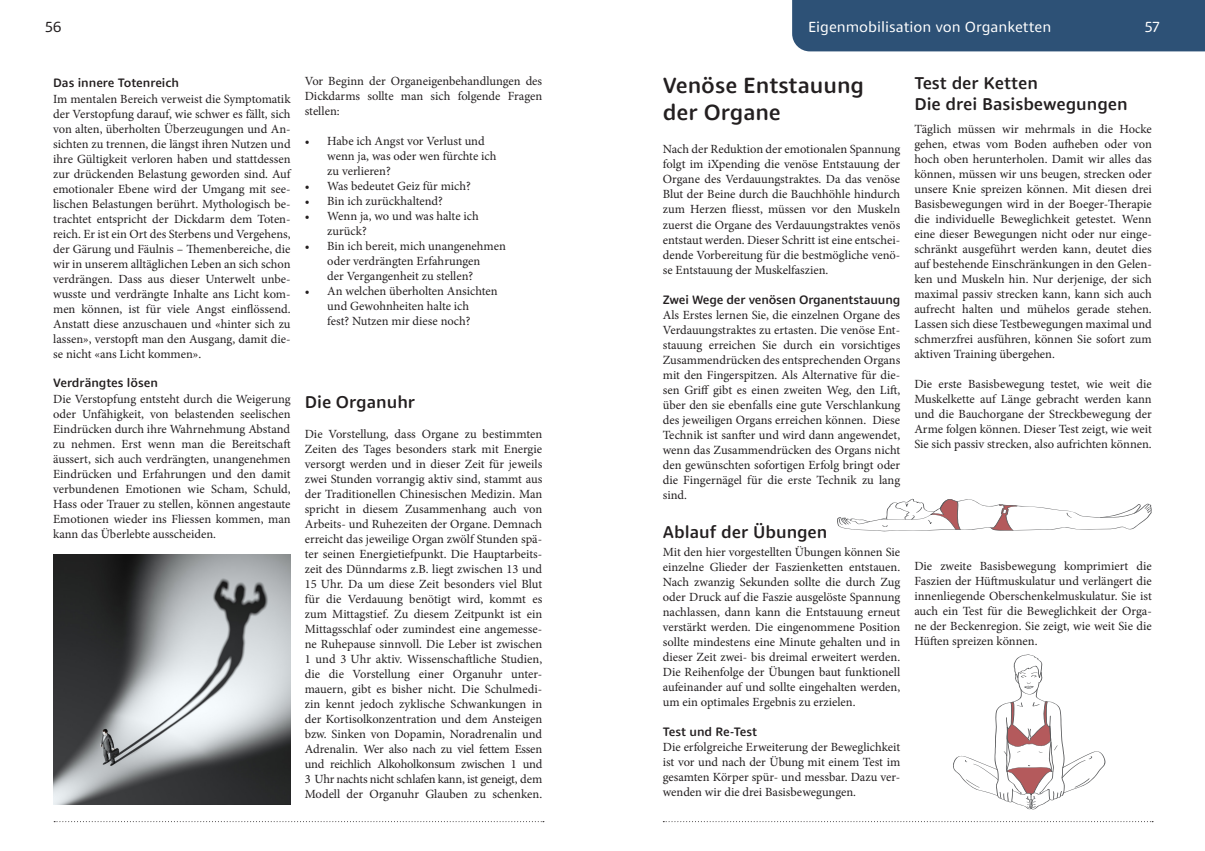
<style>
.page{position:relative;width:1205px;height:851px;background:#fff}
.page>*{position:absolute;margin:0;border:0;box-sizing:border-box;transform-origin:0 0}
.Titel{font:500 22.5px/27px "Dita";color:#231f20}
.Untertitel{font:500 17.5px "Dita";color:#231f20}
.Lauftext{font:500 17.5px "Dita";color:#231f20}
.t1{font:15px "Dita";color:#fff}
.t2{font:15px "Dita";color:#231f20}
.Lauftext-2{font:12.5px/15px "Minion Pro";color:#231f20;text-align:justify}
.Zwischentitel{font:500 12.5px "Dita";letter-spacing:-.01em;color:#231f20}
</style>
<div class="page">
<div style="left:792px;top:0;width:413px;height:51px;background:#2d5176"></div>
<svg style="left:54px;top:821px;width:490px;height:1px"></svg>
<svg style="left:663px;top:821px;width:490px;height:1px"></svg>
<img style="left:53px;top:554px;width:238px;height:250px">
<svg style="left:837px;top:498px;width:315px;height:33px"></svg>
<svg style="left:953px;top:654px;width:153px;height:155px"></svg>
<p class="t2" style="left:45px;top:17px;width:18px">56</p>
<p class="t1" style="left:808px;top:17px;width:245px">Eigenmobilisation von Organketten</p>
<p class="t1" style="left:1144px;top:17px;width:17px">57</p>
<p class="Zwischentitel" style="left:53px;top:75px;width:128px">Das innere Totenreich</p>
<p class="Lauftext-2" style="left:53px;top:91px;width:239px">Im mentalen Bereich verweist die Symptomatik der Verstopfung darauf, wie schwer es fällt, sich von alten, überholten Überzeugungen und An&shy;sichten zu trennen, die längst ihren Nutzen und ihre Gültigkeit verloren haben und stattdessen zur drückenden Belastung geworden sind. Auf emotionaler Ebene wird der Umgang mit see&shy;lischen Belastungen berührt. Mythologisch be&shy;trachtet entspricht der Dickdarm dem Toten&shy;reich. Er ist ein Ort des Sterbens und Vergehens,</p>
<p class="Lauftext-2" style="left:53px;top:241px;width:239px">der Gärung und Fäulnis – Themenbereiche, die wir in unserem alltäglichen Leben an sich schon verdrängen. Dass aus dieser Unterwelt unbe&shy;wusste und verdrängte Inhalte ans Licht kom&shy;men können, ist für viele Angst einflössend.<br>Anstatt diese anzuschauen und «hinter sich zu lassen», verstopft man den Ausgang, damit die&shy;se nicht «ans Licht kommen».</p>
<p class="Zwischentitel" style="left:53px;top:375px;width:106px">Verdrängtes lösen</p>
<p class="Lauftext-2" style="left:53px;top:391px;width:239px">Die Verstopfung entsteht durch die Weigerung oder Unfähigkeit, von belastenden seelischen Eindrücken durch ihre Wahrnehmung Abstand</p>
<p class="Lauftext-2" style="left:53px;top:436px;width:239px">zu nehmen. Erst wenn man die Bereitschaft äussert, sich auch verdrängten, unangenehmen Eindrücken und Erfahrungen und den damit verbundenen Emotionen wie Scham, Schuld, Hass oder Trauer zu stellen, können angestaute Emotionen wieder ins Fliessen kommen, man kann das Überlebte ausscheiden.</p>
<p class="Lauftext-2" style="left:305px;top:73px;width:239px">Vor Beginn der Organeigenbehandlungen des Dickdarms sollte man sich folgende Fragen stellen:</p>
<p class="Lauftext-2" style="left:327px;top:133px;width:171px;text-align:left;text-indent:-23px">• Habe ich Angst vor Verlust und wenn ja, was oder wen fürchte ich zu verlieren?</p>
<p class="Lauftext-2" style="left:305px;top:178px;width:168px">• Was bedeutet Geiz für mich?</p>
<p class="Lauftext-2" style="left:305px;top:193px;width:140px">• Bin ich zurückhaltend?</p>
<p class="Lauftext-2" style="left:327px;top:208px;width:153px;text-indent:-23px">• Wenn ja, wo und was halte ich zurück?</p>
<p class="Lauftext-2" style="left:327px;top:238px;width:180px;text-align:left;text-indent:-23px">• Bin ich bereit, mich unangenehmen oder verdrängten Erfahrungen<br>der Vergangenheit zu stellen?</p>
<p class="Lauftext-2" style="left:305px;top:283px;width:194px;text-align:center">• An welchen überholten Ansichten und Gewohnheiten halte ich<br>fest? Nutzen mir diese noch?</p>
<p class="Untertitel" style="left:305px;top:391px;width:112px">Die Organuhr</p>
<p class="Lauftext-2" style="left:305px;top:426px;width:239px">Die Vorstellung, dass Organe zu bestimmten Zeiten des Tages besonders stark mit Energie versorgt werden und in dieser Zeit für jeweils zwei Stunden vorrangig aktiv sind, stammt aus der Traditionellen Chinesischen Medizin. Man spricht in diesem Zusammenhang auch von Arbeits- und Ruhezeiten der Organe. Demnach erreicht das jeweilige Organ zwölf Stunden spä&shy;ter seinen Energietiefpunkt. Die Hauptarbeits&shy;zeit des Dünndarms z.B. liegt zwischen 13 und 15 Uhr. Da um diese Zeit besonders viel Blut für die Verdauung benötigt wird, kommt es zum Mittagstief. Zu diesem Zeitpunkt ist ein Mittagsschlaf oder zumindest eine angemesse&shy;ne Ruhepause sinnvoll. Die Leber ist zwischen 1 und 3 Uhr aktiv. Wissenschaftliche Studien, die die Vorstellung einer Organuhr unter&shy;mauern, gibt es bisher nicht. Die Schulmedi&shy;zin kennt jedoch zyklische Schwankungen in der Kortisolkonzentration und dem Ansteigen bzw. Sinken von Dopamin, Noradrenalin und Adrenalin. Wer also nach zu viel fettem Essen und reichlich Alkoholkonsum zwischen 1 und 3 Uhr nachts nicht schlafen kann, ist geneigt, dem Modell der Organuhr Glauben zu schenken.</p>
<p class="Titel" style="left:663px;top:71px;width:203px">Venöse Entstauung der Organe</p>
<p class="Lauftext-2" style="left:663px;top:142px;width:239px">Nach der Reduktion der emotionalen Spannung folgt im iXpending die venöse Entstauung der Organe des Verdauungstraktes. Da das venöse Blut der Beine durch die Bauchhöhle hindurch zum Herzen fliesst, müssen vor den Muskeln zuerst die Organe des Verdauungstraktes venös entstaut werden. Dieser Schritt ist eine entschei&shy;dende Vorbereitung für die bestmögliche venö&shy;se Entstauung der Muskelfaszien.</p>
<p class="Zwischentitel" style="left:663px;top:291px;width:239px">Zwei Wege der venösen Organentstauung</p>
<p class="Lauftext-2" style="left:663px;top:307px;width:239px">Als Erstes lernen Sie, die einzelnen Organe des Verdauungstraktes zu ertasten. Die venöse Ent&shy;stauung erreichen Sie durch ein vorsichtiges Zusammendrücken des entsprechenden Organs mit den Fingerspitzen. Als Alternative für die&shy;sen Griff gibt es einen zweiten Weg, den Lift, über den sie ebenfalls eine gute Verschlankung des jeweiligen Organs erreichen können. Diese Technik ist sanfter und wird dann angewendet, wenn das Zusammendrücken des Organs nicht den gewünschten sofortigen Erfolg bringt oder die Fingernägel für die erste Technik zu lang sind.</p>
<p class="Untertitel" style="left:663px;top:521px;width:166px">Ablauf der Übungen</p>
<p class="Lauftext-2" style="left:663px;top:544px;width:239px">Mit den hier vorgestellten Übungen können Sie einzelne Glieder der Faszienketten entstauen.<br>Nach zwanzig Sekunden sollte die durch Zug oder Druck auf die Faszie ausgelöste Spannung nachlassen, dann kann die Entstauung erneut verstärkt werden. Die eingenommene Position sollte mindestens eine Minute gehalten und in dieser Zeit zwei- bis dreimal erweitert werden.<br>Die Reihenfolge der Übungen baut funktionell aufeinander auf und sollte eingehalten werden, um ein optimales Ergebnis zu erzielen.</p>
<p class="Zwischentitel" style="left:663px;top:723px;width:96px">Test und Re-Test</p>
<p class="Lauftext-2" style="left:663px;top:739px;width:239px">Die erfolgreiche Erweiterung der Beweglichkeit ist vor und nach der Übung mit einem Test im gesamten Körper spür- und messbar. Dazu ver&shy;wenden wir die drei Basisbewegungen.</p>
<p class="Lauftext" style="left:914px;top:72px;width:125px">Test der Ketten</p>
<p class="Untertitel" style="left:914px;top:93px;width:215px">Die drei Basisbewegungen</p>
<p class="Lauftext-2" style="left:914px;top:121px;width:239px">Täglich müssen wir mehrmals in die Hocke gehen, etwas vom Boden aufheben oder von hoch oben herunterholen. Damit wir alles das können, müssen wir uns beugen, strecken oder unsere Knie spreizen können. Mit diesen drei Basisbewegungen wird in der Boeger-Therapie die individuelle Beweglichkeit getestet. Wenn eine dieser Bewegungen nicht oder nur einge&shy;schränkt ausgeführt werden kann, deutet dies auf bestehende Einschränkungen in den Gelen&shy;ken und Muskeln hin. Nur derjenige, der sich maximal passiv strecken kann, kann sich auch aufrecht halten und mühelos gerade stehen.<br>Lassen sich diese Testbewegungen maximal und schmerzfrei ausführen, können Sie sofort zum aktiven Training übergehen.</p>
<p class="Lauftext-2" style="left:914px;top:376px;width:239px">Die erste Basisbewegung testet, wie weit die Muskelkette auf Länge gebracht werden kann und die Bauchorgane der Streckbewegung der Arme folgen können. Dieser Test zeigt, wie weit Sie sich passiv strecken, also aufrichten können.</p>
<p class="Lauftext-2" style="left:914px;top:559px;width:239px">Die zweite Basisbewegung komprimiert die Faszien der Hüftmuskulatur und verlängert die innenliegende Oberschenkelmuskulatur. Sie ist auch ein Test für die Beweglichkeit der Orga&shy;ne der Beckenregion. Sie zeigt, wie weit Sie die Hüften spreizen können.</p>
</div>
